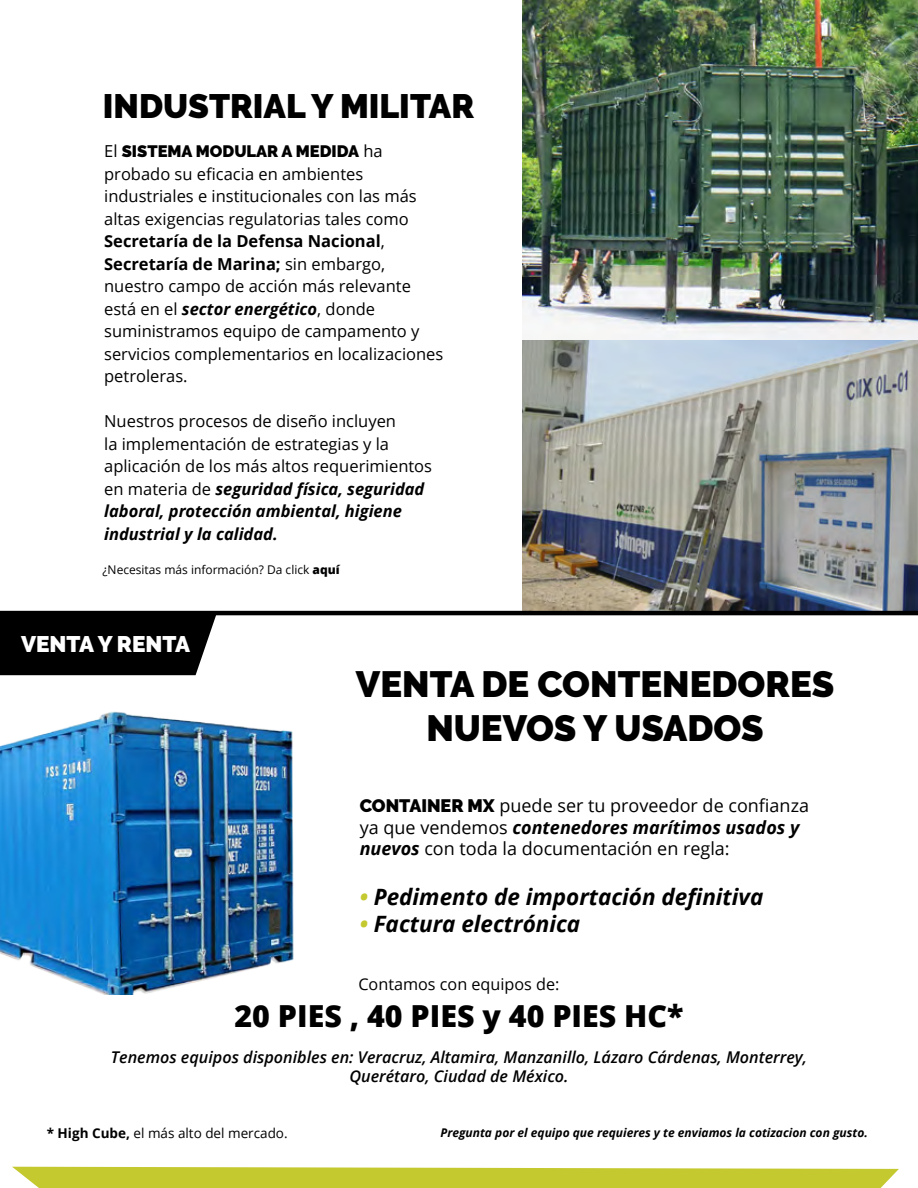
<style>
.page{position:relative;width:918px;height:1188px;background:#fff}
.page>*{position:absolute;margin:0;border:0;box-sizing:border-box;transform-origin:0 0}
.t1{font:900 36.45px/43.8px "Raleway";color:#000;text-align:center}
.t2{font:900 33.75px "Raleway";color:#000}
.t3{font:800 30.3px "Open Sans";color:#000}
.t4{font:italic 700 22.5px "Open Sans";color:#000}
.t5{font:900 22.5px "Raleway";color:#fff}
.t6{font:18px/21.6px "Open Sans";color:#000}
.t7{font:16.5px/22.5px "Open Sans";color:#000}
.t8{font:900 16.5px "Raleway";color:#000}
.t9{font:italic 600 16.2px/19.5px "Open Sans";color:#000;text-align:center}
.t10{font:16.2px "Open Sans";color:#000}
.t11{font:13.5px "Open Sans";color:#000}
.t12{font:italic 700 12px "Open Sans";color:#000}
.t13{font:12px "Open Sans";color:#000}
.s1{font-family:"Open Sans";font-weight:400}
.s2{font-weight:700}
.s3{font-weight:700;font-style:italic}
.s4{font-weight:800}
.s5{font-family:"Raleway";font-weight:900}
.s6{color:#c5c930}
</style>
<div class="page">
<img style="left:523px;top:0;width:395px;height:340px">
<img style="left:523px;top:340px;width:395px;height:271px">
<hr style="left:0;top:611px;width:918px;height:4px;background:#000">
<div style="left:0;top:615px;width:217px;height:60px;background:#000"></div>
<img style="left:0;top:711px;width:294px;height:284px">
<svg style="left:12px;top:1167px;width:887px;height:21px;background:#c8cc3d"></svg>
<h2 class="t2" style="left:103px;top:87px;width:373px">INDUSTRIAL Y MILITAR</h2>
<p class="t8" style="left:104px;top:142px;width:280px"><span class="s1">El</span> SISTEMA MODULAR A MEDIDA <span class="s1">ha</span></p>
<p class="t7" style="left:104px;top:162px;width:341px">probado su eficacia en ambientes industriales e institucionales con las más altas exigencias regulatorias tales como <span class="s2">Secretaría de la Defensa Nacional</span>, <span class="s2">Secretaría de Marina;</span> sin embargo, nuestro campo de acción más relevante está en el <span class="s3">sector energético</span>, donde suministramos equipo de campamento y servicios complementarios en localizaciones petroleras.</p>
<p class="t7" style="left:104px;top:409px;width:329px">Nuestros procesos de diseño incluyen<br>la implementación de estrategias y la aplicación de los más altos requerimientos en materia de <span class="s3">seguridad física, seguridad laboral, protección ambiental, higiene industrial y la calidad.</span></p>
<p class="t13" style="left:102px;top:561px;width:239px">¿Necesitas más información? Da click <span class="s4">aquí</span></p>
<h3 class="t5" style="left:21px;top:631px;width:171px">VENTA Y RENTA</h3>
<h1 class="t1" style="left:356px;top:662px;width:480px">VENTA DE CONTENEDORES<br>NUEVOS Y USADOS</h1>
<p class="t6" style="left:360px;top:794px;width:451px"><span class="s5">CONTAINER MX</span> puede ser tu proveedor de confianza ya que vendemos <span class="s3">contenedores marítimos usados y nuevos</span> con toda la documentación en regla:</p>
<h3 class="t4" style="left:360px;top:881px;width:405px"><span class="s6">•</span> Pedimento de importación definitiva</h3>
<h3 class="t4" style="left:360px;top:908px;width:222px"><span class="s6">•</span> Factura electrónica</h3>
<p class="t10" style="left:358px;top:973px;width:203px">Contamos con equipos de:</p>
<h3 class="t3" style="left:234px;top:993px;width:451px">20 PIES , 40 PIES y 40 PIES HC*</h3>
<p class="t9" style="left:111px;top:1047px;width:698px">Tenemos equipos disponibles en: Veracruz, Altamira, Manzanillo, Lázaro Cárdenas, Monterrey,<br>Querétaro, Ciudad de México.</p>
<p class="t11" style="left:47px;top:1124px;width:242px"><span class="s2">* High Cube,</span> el más alto del mercado.</p>
<p class="t12" style="left:440px;top:1124px;width:429px">Pregunta por el equipo que requieres y te enviamos la cotizacion con gusto.</p>
</div>
